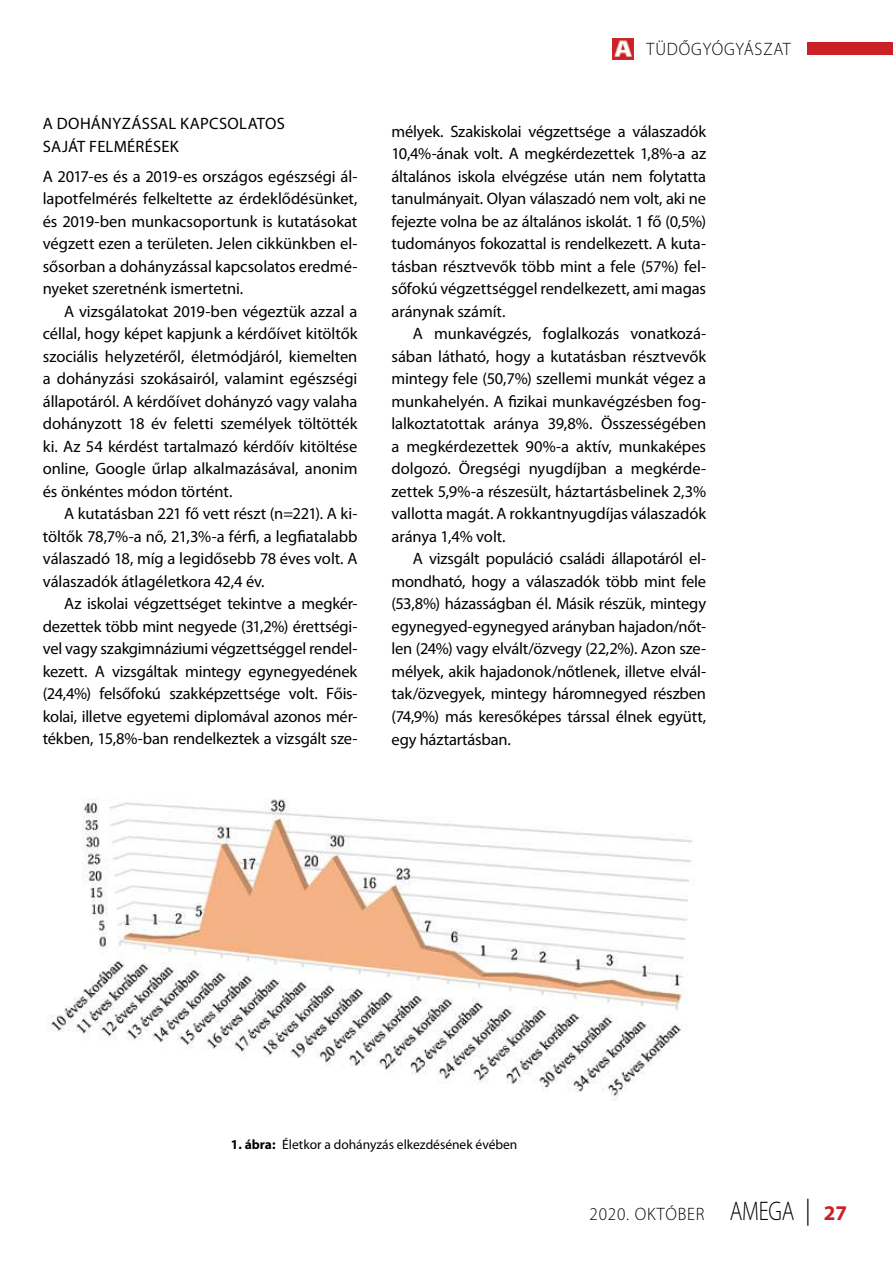
<style>
.page{position:relative;width:893px;height:1263px;background:#fff}
.page>*{position:absolute;margin:0;border:0;box-sizing:border-box;transform-origin:0 0}
.t1{font:300 18px "Myriad Pro";letter-spacing:.05em;color:#000;scale:.95 1}
.t2{font:16.5px/22.5px "Myriad Pro";letter-spacing:-.005em;color:#000;text-align:justify}
.t3{font:16.5px/22.5px "Myriad Pro";letter-spacing:.02em;color:#000}
.t4{font:13.5px "Myriad Pro";color:#000}
.s1{font-weight:700}
.s2{font-size:27px}
.s3{font-size:27px;color:#000101}
.s4{font-weight:700;font-size:21px;color:#cc2027}
</style>
<div class="page">
<div style="left:808px;top:43px;width:85px;height:12px;background:#cc2027"></div>
<img style="left:612px;top:38px;width:22px;height:22px">
<img style="left:49px;top:799px;width:644px;height:301px">
<p class="t3" style="left:43px;top:112px;width:242px">A dohányzással kapcsolatos saját felmérések</p>
<p class="t2" style="left:43px;top:165px;width:316px">A 2017-es és a 2019-es országos egészségi ál&shy;lapotfelmérés felkeltette az érdeklődésünket, és 2019-ben munkacsoportunk is kutatásokat végzett ezen a területen. Jelen cikkünkben el&shy;sősorban a dohányzással kapcsolatos eredmé&shy;nyeket szeretnénk ismertetni.</p>
<p class="t2" style="left:43px;top:300px;width:316px;text-indent:21px">A vizsgálatokat 2019-ben végeztük azzal a céllal, hogy képet kapjunk a kérdőívet kitöltők szociális helyzetéről, életmódjáról, kiemelten a dohányzási szokásairól, valamint egészségi állapotáról. A kérdőívet dohányzó vagy valaha dohányzott 18 év feletti személyek töltötték ki. Az 54 kérdést tartalmazó kérdőív kitöltése online, Google űrlap alkalmazásával, anonim és önkéntes módon történt.</p>
<p class="t2" style="left:43px;top:502px;width:316px;text-indent:21px">A kutatásban 221 fő vett részt (n=221). A ki&shy;töltők 78,7%-a nő, 21,3%-a férfi, a legfiatalabb válaszadó 18, míg a legidősebb 78 éves volt. A válaszadók átlagéletkora 42,4 év.</p>
<p class="t2" style="left:43px;top:592px;width:316px;text-indent:21px">Az iskolai végzettséget tekintve a megkér&shy;dezettek több mint negyede (31,2%) érettségi&shy;vel vagy szakgimnáziumi végzettséggel rendel&shy;kezett. A vizsgáltak mintegy egynegyedének (24,4%) felsőfokú szakképzettsége volt. Főis&shy;kolai, illetve egyetemi diplomával azonos mér&shy;tékben, 15,8%-ban rendelkeztek a vizsgált sze-</p>
<p class="t1" style="left:647px;top:39px;width:153px">TÜDŐGYÓGYÁSZAT</p>
<p class="t2" style="left:391px;top:120px;width:316px">mélyek. Szakiskolai végzettsége a válaszadók 10,4%-ának volt. A megkérdezettek 1,8%-a az általános iskola elvégzése után nem folytatta tanulmányait. Olyan válaszadó nem volt, aki ne fejezte volna be az általános iskolát. 1 fő (0,5%) tudományos fokozattal is rendelkezett. A kuta&shy;tásban résztvevők több mint a fele (57%) fel&shy;sőfokú végzettséggel rendelkezett, ami magas aránynak számít.</p>
<p class="t2" style="left:391px;top:322px;width:316px;text-indent:21px">A munkavégzés, foglalkozás vonatkozá&shy;sában látható, hogy a kutatásban résztvevők mintegy fele (50,7%) szellemi munkát végez a munkahelyén. A fizikai munkavégzésben fog&shy;lalkoztatottak aránya 39,8%. Összességében a megkérdezettek 90%-a aktív, munkaképes dolgozó. Öregségi nyugdíjban a megkérde&shy;zettek 5,9%-a részesült, háztartásbelinek 2,3% vallotta magát. A rokkantnyugdíjas válaszadók aránya 1,4% volt.</p>
<p class="t2" style="left:391px;top:547px;width:316px;text-indent:21px">A vizsgált populáció családi állapotáról el&shy;mondható, hogy a válaszadók több mint fele (53,8%) házasságban él. Másik részük, mintegy egynegyed-egynegyed arányban hajadon/nőt&shy;len (24%) vagy elvált/özvegy (22,2%). Azon sze&shy;mélyek, akik hajadonok/nőtlenek, illetve elvál&shy;tak/özvegyek, mintegy háromnegyed részben (74,9%) más keresőképes társsal élnek együtt, egy háztartásban.</p>
<p class="t4" style="left:231px;top:1136px;width:288px"><span class="s1">1. ábra:</span> Életkor a dohányzás elkezdésének évében</p>
<p class="t1" style="left:589px;top:1204px;width:272px">2020. OKTÓBER <span class="s2">AMEGA</span> <span class="s3">|</span> <span class="s4">27</span></p>
</div>
